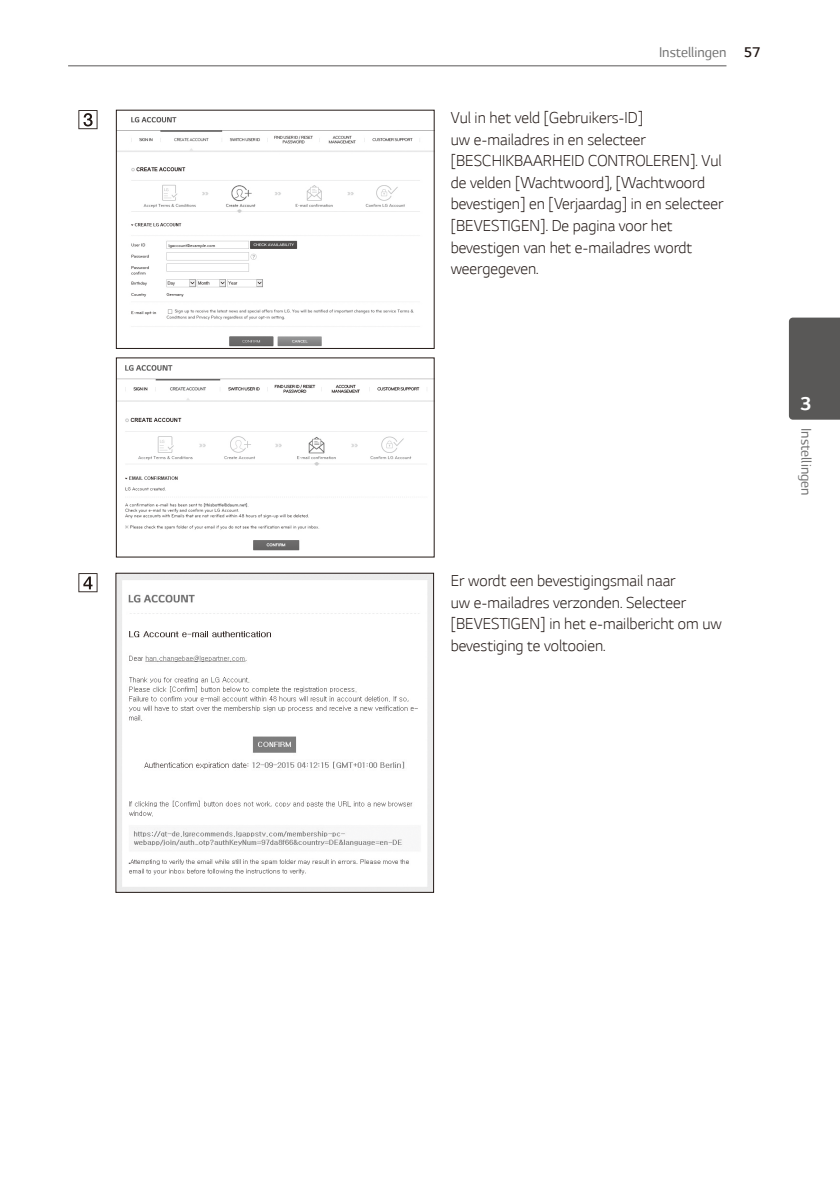
<style>
.page{position:relative;width:840px;height:1191px;background:#fff}
.page>*{position:absolute;margin:0;border:0;box-sizing:border-box;transform-origin:0 0}
.t1{font:700 21px "LG Smart";color:#fff}
.Content_text_Light{font:300 18px/21.6px "LG Smart";color:#231916}
.t2{font:16px "LG Smart";color:#727272}
.s1{font-weight:300;color:#231916}
</style>
<div class="page">
<hr style="left:68px;top:65px;width:658px;height:1px;background:#595857">
<div style="left:788px;top:317px;width:51px;height:103px;background:#595857"></div>
<svg style="left:78px;top:110px;width:19px;height:19px"></svg>
<img style="left:118px;top:117px;width:314px;height:229px">
<img style="left:118px;top:365px;width:314px;height:186px">
<svg style="left:78px;top:573px;width:19px;height:19px"></svg>
<img style="left:118px;top:575px;width:313px;height:315px">
<p class="t2" style="left:658px;top:43px;width:103px">Instellingen <span class="s1">57</span></p>
<p class="Content_text_Light" style="left:450px;top:107px;width:274px">Vul in het veld [Gebruikers-ID]<br>uw e-mailadres in en selecteer [BESCHIKBAARHEID CONTROLEREN]. Vul de velden [Wachtwoord], [Wachtwoord bevestigen] en [Verjaardag] in en selecteer [BEVESTIGEN]. De pagina voor het bevestigen van het e-mailadres wordt weergegeven.</p>
<p class="Content_text_Light" style="left:450px;top:570px;width:273px">Er wordt een bevestigingsmail naar<br>uw e-mailadres verzonden. Selecteer [BEVESTIGEN] in het e-mailbericht om uw bevestiging te voltooien.</p>
<p class="t1" style="left:799px;top:392px;width:12px">3</p>
<p class="t2" style="left:814px;top:428px;width:69px;rotate:90deg">Instellingen</p>
</div>
